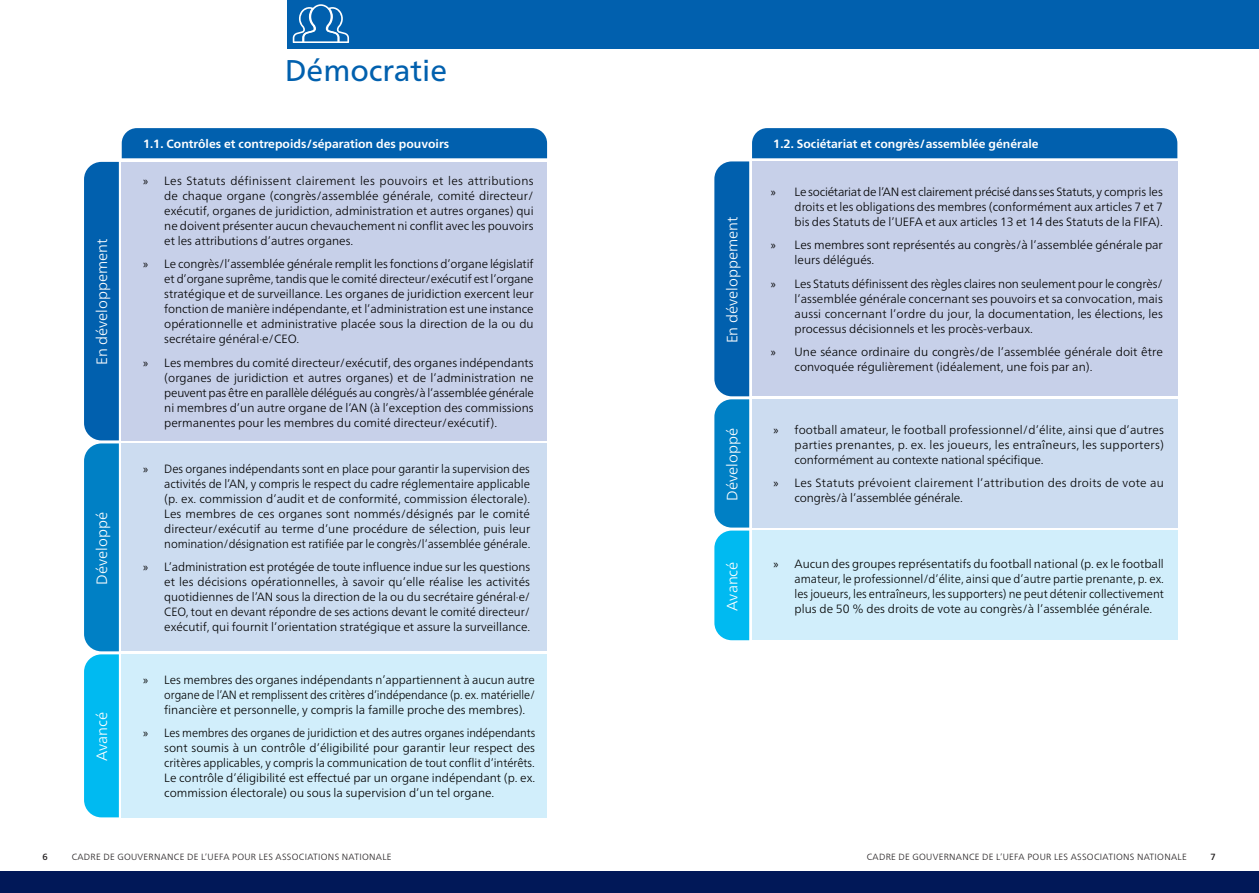
<style>
.page{position:relative;width:1259px;height:893px;background:#fff}
.page>*{position:absolute;margin:0;border:0;box-sizing:border-box;transform-origin:0 0}
.t1{font:30px "Frutiger Neue LTW1 G";color:#0160ae}
.t2{font:300 15px "Frutiger Neue LTW1 G";color:#fff}
.t3{font:300 12px/15px "Frutiger Neue LTW1 G";color:#000;text-align:justify}
.t4{font:300 12px/15px "Frutiger Neue LTW1 G";color:#000;text-align:justify;scale:.96 1}
.t5{font:300 12px/15px "Frutiger Neue LTW1 G";color:#000;text-align:justify;scale:.94 1}
.t6{font:700 12px "Frutiger Neue LTW1 G";color:#fff}
.t7{font:300 12px/15px "Frutiger Neue LTW1 G";letter-spacing:.02em;color:#000}
.t8{font:300 9px "Frutiger Neue LTW1 G";letter-spacing:.03em;color:#231f20}
.t9{font:500 9px "Frutiger Neue LTW1 G";color:#231f20}
.s1{font-family:"Myriad Pro";font-weight:400}
</style>
<div class="page">
<div style="left:0;top:871px;width:1259px;height:22px;background:#011858"></div>
<svg style="left:714px;top:128px;width:463px;height:512px;background:#b3cee9"></svg>
<svg style="left:84px;top:128px;width:463px;height:689px;background:#b5d0ea"></svg>
<div style="left:288px;top:0;width:971px;height:48px;background:#0160ae"></div>
<svg style="left:293px;top:4px;width:56px;height:39px"></svg>
<p class="t1" style="left:285px;top:48px;width:164px">Démocratie</p>
<p class="t2" style="left:91px;top:365px;width:128px;rotate:-90deg">En développement</p>
<p class="t2" style="left:91px;top:585px;width:74px;rotate:-90deg">Développé</p>
<p class="t2" style="left:91px;top:761px;width:51px;rotate:-90deg">Avancé</p>
<p class="t6" style="left:143px;top:135px;width:308px">1.1. Contrôles et contrepoids/séparation des pouvoirs</p>
<p class="t6" style="left:773px;top:135px;width:267px">1.2. Sociétariat et congrès/assemblée générale</p>
<p class="t3" style="left:164px;top:172px;width:371px;text-indent:-21px"><span class="s1">»</span> Les Statuts définissent clairement les pouvoirs et les attributions de chaque organe (congrès/assemblée générale, comité directeur/ exécutif, organes de juridiction, administration et autres organes) qui ne doivent présenter aucun chevauchement ni conflit avec les pouvoirs et les attributions d’autres organes.</p>
<p class="t3" style="left:164px;top:256px;width:371px;text-indent:-21px"><span class="s1">»</span> Le congrès/l’assemblée générale remplit les fonctions d’organe législatif et d’organe suprême, tandis que le comité directeur/exécutif est l’organe stratégique et de surveillance. Les organes de juridiction exercent leur fonction de manière indépendante, et l’administration est une instance opérationnelle et administrative placée sous la direction de la ou du secrétaire général·e/CEO.</p>
<p class="t3" style="left:164px;top:354px;width:371px;text-indent:-21px"><span class="s1">»</span> Les membres du comité directeur/exécutif, des organes indépendants (organes de juridiction et autres organes) et de l’administration ne peuvent pas être en parallèle délégués au congrès/à l’assemblée générale ni membres d’un autre organe de l’AN (à l’exception des commissions permanentes pour les membres du comité directeur/exécutif).</p>
<p class="t4" style="left:164px;top:460px;width:383px;text-indent:-21px"><span class="s1">»</span> Des organes indépendants sont en place pour garantir la supervision des activités de l’AN, y compris le respect du cadre réglementaire applicable (p. ex. commission d’audit et de conformité, commission électorale).<br>Les membres de ces organes sont nommés/désignés par le comité directeur/exécutif au terme d’une procédure de sélection, puis leur nomination/désignation est ratifiée par le congrès/l’assemblée générale.</p>
<p class="t3" style="left:164px;top:559px;width:367px;text-indent:-21px"><span class="s1">»</span> L’administration est protégée de toute influence indue sur les questions et les décisions opérationnelles, à savoir qu’elle réalise les activités quotidiennes de l’AN sous la direction de la ou du secrétaire général·e/ CEO, tout en devant répondre de ses actions devant le comité directeur/ exécutif, qui fournit l’orientation stratégique et assure la surveillance.</p>
<p class="t3" style="left:164px;top:671px;width:372px;text-indent:-21px"><span class="s1">»</span> Les membres des organes indépendants n’appartiennent à aucun autre organe de l’AN et remplissent des critères d’indépendance (p. ex. matérielle/ financière et personnelle, y compris la famille proche des membres).</p>
<p class="t5" style="left:164px;top:724px;width:396px;text-indent:-21px"><span class="s1">»</span> Les membres des organes de juridiction et des autres organes indépendants sont soumis à un contrôle d’éligibilité pour garantir leur respect des critères applicables, y compris la communication de tout conflit d’intérêts.<br>Le contrôle d’éligibilité est effectué par un organe indépendant (p. ex. commission électorale) ou sous la supervision d’un tel organe.</p>
<p class="t2" style="left:721px;top:343px;width:128px;rotate:-90deg">En développement</p>
<p class="t2" style="left:721px;top:501px;width:74px;rotate:-90deg">Développé</p>
<p class="t2" style="left:721px;top:611px;width:51px;rotate:-90deg">Avancé</p>
<p class="t3" style="left:794px;top:183px;width:370px;text-indent:-24px"><span class="s1">»</span> Le sociétariat de l’AN est clairement précisé dans ses Statuts, y compris les droits et les obligations des membres (conformément aux articles 7 et 7 bis des Statuts de l’UEFA et aux articles 13 et 14 des Statuts de la FIFA).</p>
<p class="t3" style="left:794px;top:237px;width:370px;text-indent:-24px"><span class="s1">»</span> Les membres sont représentés au congrès/à l’assemblée générale par leurs délégués.</p>
<p class="t3" style="left:794px;top:275px;width:370px;text-indent:-24px"><span class="s1">»</span> Les Statuts définissent des règles claires non seulement pour le congrès/ l’assemblée générale concernant ses pouvoirs et sa convocation, mais aussi concernant l’ordre du jour, la documentation, les élections, les processus décisionnels et les procès-verbaux.</p>
<p class="t3" style="left:794px;top:344px;width:370px;text-indent:-24px"><span class="s1">»</span> Une séance ordinaire du congrès/de l’assemblée générale doit être convoquée régulièrement (idéalement, une fois par an).</p>
<p class="t3" style="left:794px;top:421px;width:371px;text-indent:-21px"><span class="s1">»</span> football amateur, le football professionnel/d’élite, ainsi que d’autres parties prenantes, p. ex. les joueurs, les entraîneurs, les supporters) conformément au contexte national spécifique.</p>
<p class="t7" style="left:794px;top:475px;width:371px;text-indent:-21px"><span class="s1">»</span> Les Statuts prévoient clairement l’attribution des droits de vote au congrès/à l’assemblée générale.</p>
<p class="t3" style="left:794px;top:555px;width:371px;text-indent:-21px"><span class="s1">»</span> Aucun des groupes représentatifs du football national (p. ex le football amateur, le professionnel/d’élite, ainsi que d’autre partie prenante, p. ex. les joueurs, les entraîneurs, les supporters) ne peut détenir collectivement plus de 50 % des droits de vote au congrès/à l’assemblée générale.</p>
<p class="t9" style="left:43px;top:850px;width:7px">6</p>
<p class="t8" style="left:72px;top:850px;width:321px">CADRE DE GOUVERNANCE DE L’UEFA POUR LES ASSOCIATIONS NATIONALE</p>
<p class="t8" style="left:867px;top:850px;width:321px">CADRE DE GOUVERNANCE DE L’UEFA POUR LES ASSOCIATIONS NATIONALE</p>
<p class="t9" style="left:1210px;top:850px;width:7px">7</p>
</div>
